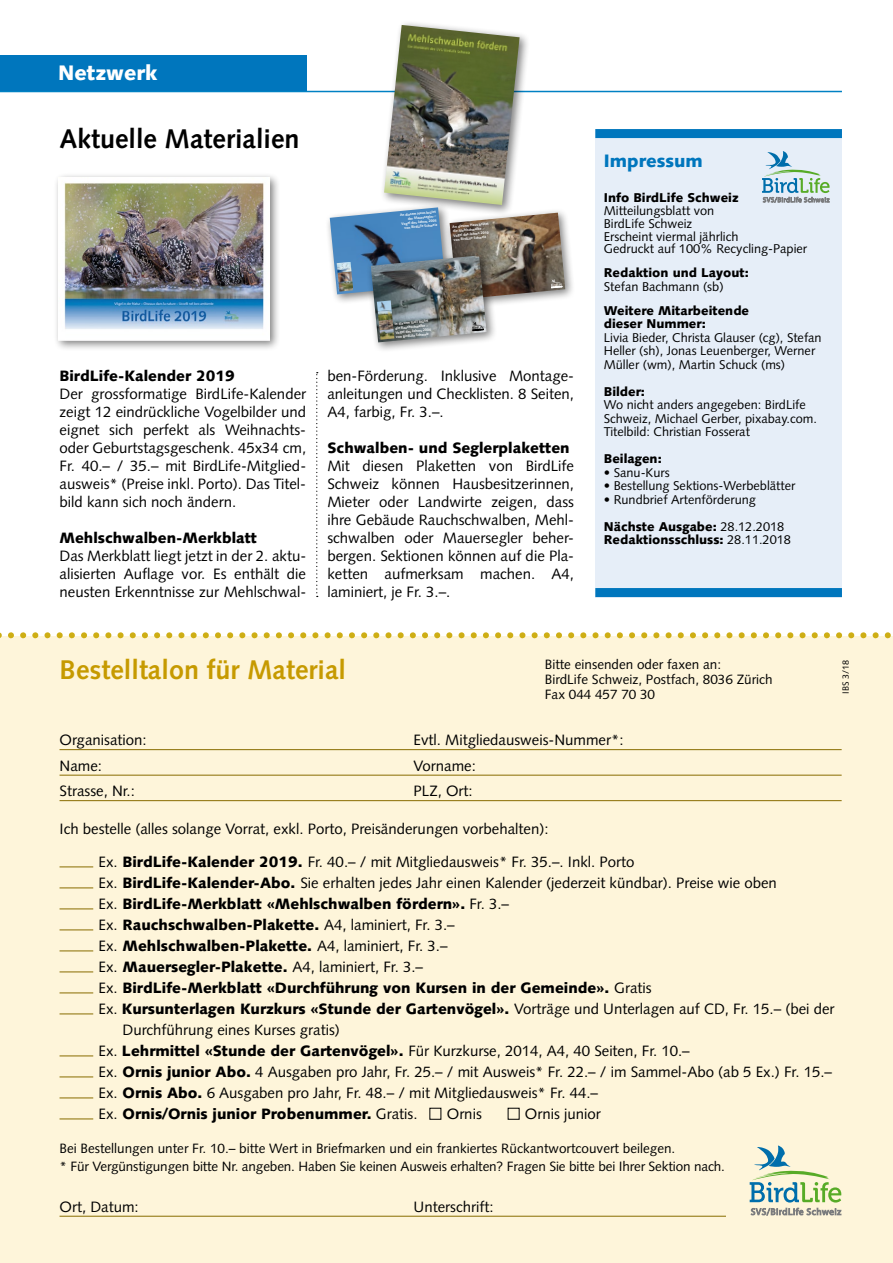
<style>
.page{position:relative;width:893px;height:1263px;background:#fff}
.page>*{position:absolute;margin:0;border:0;box-sizing:border-box;transform-origin:0 0}
.t1{font:700 27px "Syntax LT";color:#c69a00}
.t2{font:700 27px "Syntax LT";color:#000}
.t3{font:900 21px "Syntax LT";color:#fff}
.t4{font:900 18px "Syntax LT";color:#0076bd}
.t5{font:15px/18px "Syntax LT";color:#000}
.t6{font:900 15px "Syntax LT";color:#000}
.t7{font:13.5px/15px "Syntax LT";color:#000}
.t8{font:12.75px/13.5px "Syntax LT";color:#000}
.t9{font:900 12.75px/13.5px "Syntax LT";color:#000}
.t10{font:9px "Syntax LT";color:#000}
.t11{font:700 3.6px/4.3px "Syntax LT";color:#fff}
.s1{font-weight:900}
.s2{font-weight:400}
</style>
<div class="page">
<div style="left:0;top:636px;width:893px;height:627px;background:#fef5da"></div>
<svg style="left:316px;top:372px;width:2px;height:225px"></svg>
<div style="left:595px;top:129px;width:247px;height:468px;background:#e6eef8"></div>
<hr style="left:60px;top:749px;width:782px;height:1px;background:#886c00">
<hr style="left:60px;top:775px;width:782px;height:1px;background:#886c00">
<hr style="left:60px;top:800px;width:782px;height:1px;background:#886c00">
<hr style="left:60px;top:867px;width:33px;height:1px;background:#886c00">
<hr style="left:60px;top:888px;width:33px;height:1px;background:#886c00">
<hr style="left:60px;top:909px;width:33px;height:1px;background:#886c00">
<hr style="left:60px;top:930px;width:33px;height:1px;background:#886c00">
<hr style="left:60px;top:951px;width:33px;height:1px;background:#886c00">
<hr style="left:60px;top:972px;width:33px;height:1px;background:#886c00">
<hr style="left:60px;top:993px;width:33px;height:1px;background:#886c00">
<hr style="left:60px;top:1014px;width:33px;height:1px;background:#886c00">
<hr style="left:60px;top:1056px;width:33px;height:1px;background:#886c00">
<hr style="left:60px;top:1077px;width:33px;height:1px;background:#886c00">
<hr style="left:60px;top:1098px;width:33px;height:1px;background:#886c00">
<hr style="left:60px;top:1119px;width:33px;height:1px;background:#886c00">
<hr style="left:60px;top:1216px;width:782px;height:1px;background:#886c00">
<svg style="left:762px;top:151px;width:68px;height:52px"></svg>
<div style="left:595px;top:129px;width:247px;height:9px;background:#0076bd"></div>
<div style="left:595px;top:588px;width:247px;height:9px;background:#0076bd"></div>
<hr style="left:0;top:91px;width:842px;height:1px;background:#0081c3">
<div style="left:0;top:55px;width:306px;height:36px;background:#0076bd"></div>
<div style="left:429px;top:1108px;width:12px;height:12px;border:1px solid #000"></div>
<div style="left:508px;top:1108px;width:11px;height:12px;border:1px solid #000"></div>
<div style="left:379px;top:20px;width:151px;height:196px;background:#000;opacity:.5"></div>
<img style="left:384px;top:25px;width:136px;height:180px">
<div style="left:53px;top:172px;width:228px;height:180px;background:#000;opacity:.5"></div>
<img style="left:58px;top:178px;width:212px;height:162px">
<div style="left:726px;top:1193px;width:122px;height:34px;background:#fef5da"></div>
<svg style="left:0;top:632px;width:891px;height:6px"></svg>
<svg style="left:750px;top:1145px;width:91px;height:71px"></svg>
<div style="left:325px;top:203px;width:131px;height:102px;background:#000;opacity:.5"></div>
<img style="left:330px;top:207px;width:115px;height:87px">
<img style="left:338px;top:271px;width:15px;height:21px">
<img style="left:337px;top:262px;width:14px;height:11px">
<div style="left:445px;top:208px;width:131px;height:103px;background:#000;opacity:.5"></div>
<img style="left:450px;top:213px;width:115px;height:87px">
<svg style="left:551px;top:279px;width:12px;height:9px"></svg>
<div style="left:366px;top:251px;width:131px;height:102px;background:#000;opacity:.5"></div>
<img style="left:371px;top:255px;width:115px;height:87px">
<img style="left:379px;top:319px;width:15px;height:21px">
<img style="left:377px;top:300px;width:16px;height:21px">
<svg style="left:472px;top:322px;width:12px;height:9px"></svg>
<h2 class="t3" style="left:58px;top:60px;width:101px">Netzwerk</h2>
<h1 class="t2" style="left:60px;top:123px;width:242px">Aktuelle Materialien</h1>
<p class="t11" style="left:400px;top:213px;width:38px;text-align:right;rotate:-6deg">An diesem Haus brütet der Mauersegler –<br>Vogel des Jahres 2005 von BirdLife Schweiz</p>
<p class="t11" style="left:452px;top:225px;width:38px;rotate:-6deg">An diesem Haus brütet die Mehlschwalbe –<br>Vogel des Jahres 2010 von BirdLife Schweiz</p>
<p class="t6" style="left:60px;top:367px;width:177px">BirdLife-Kalender 2019</p>
<p class="t5" style="left:60px;top:385px;width:248px">Der grossformatige BirdLife-Kalender zeigt 12 eindrückliche Vogelbilder und eignet sich perfekt als Weihnachts&shy;oder Geburtstagsgeschenk. 45x34 cm, Fr. 40.– / 35.– mit BirdLife-Mitglied&shy;ausweis* (Preise inkl. Porto). Das Titel&shy;bild kann sich noch ändern.</p>
<p class="t6" style="left:60px;top:529px;width:199px">Mehlschwalben-Merkblatt</p>
<p class="t5" style="left:60px;top:547px;width:248px;text-align:justify">Das Merkblatt liegt jetzt in der 2. aktu&shy;alisierten Auflage vor. Es enthält die neusten Erkenntnisse zur Mehlschwal-</p>
<p class="t11" style="left:395px;top:322px;width:37px;rotate:-5deg">In diesem Stall brütet die Rauchschwalbe –<br>Vogel des Jahres 2004 von BirdLife Schweiz</p>
<p class="t5" style="left:327px;top:367px;width:248px">ben-Förderung. Inklusive Montage&shy;anleitungen und Checklisten. 8 Seiten,<br>A4, farbig, Fr. 3.–.</p>
<p class="t6" style="left:327px;top:439px;width:244px">Schwalben- und Seglerplaketten</p>
<p class="t5" style="left:327px;top:457px;width:248px;text-align:justify">Mit diesen Plaketten von BirdLife Schweiz können Hausbesitzerinnen, Mieter oder Landwirte zeigen, dass ihre Gebäude Rauchschwalben, Mehl&shy;schwalben oder Mauersegler beher&shy;bergen. Sektionen können auf die Pla&shy;ketten aufmerksam machen. A4, laminiert, je Fr. 3.–.</p>
<p class="t4" style="left:604px;top:150px;width:100px">Impressum</p>
<p class="t9" style="left:604px;top:191px;width:136px">Info BirdLife Schweiz</p>
<p class="t8" style="left:604px;top:204px;width:205px;line-height:12.8px">Mitteilungsblatt von<br>BirdLife Schweiz<br>Erscheint viermal jährlich<br>Gedruckt auf 100% Recycling-Papier</p>
<p class="t9" style="left:604px;top:266px;width:147px">Redaktion und Layout:</p>
<p class="t8" style="left:604px;top:280px;width:121px">Stefan Bachmann (sb)</p>
<p class="t9" style="left:604px;top:304px;width:147px">Weitere Mitarbeitende dieser Nummer:</p>
<p class="t8" style="left:604px;top:331px;width:219px">Livia Bieder, Christa Glauser (cg), Stefan<br>Heller (sh), Jonas Leuenberger, Werner<br>Müller (wm), Martin Schuck (ms)</p>
<p class="t9" style="left:604px;top:385px;width:43px">Bilder:</p>
<p class="t8" style="left:604px;top:398px;width:215px">Wo nicht anders angegeben: BirdLife<br>Schweiz, Michael Gerber, pixabay.com.<br>Titelbild: Christian Fosserat</p>
<p class="t9" style="left:604px;top:452px;width:59px">Beilagen:</p>
<p class="t8" style="left:604px;top:466px;width:67px">• Sanu-Kurs</p>
<p class="t8" style="left:604px;top:479px;width:193px">• Bestellung Sektions-Werbeblätter</p>
<p class="t8" style="left:604px;top:486px;width:182px;line-height:27px">• Rundbrief Artenförderung<br><span class="s1">Nächste Ausgabe:</span> 28.12.2018</p>
<p class="t9" style="left:604px;top:533px;width:189px">Redaktionsschluss: <span class="s2">28.11.2018</span></p>
<h1 class="t1" style="left:60px;top:654px;width:288px">Bestelltalon für Material</h1>
<p class="t7" style="left:545px;top:657px;width:229px">Bitte einsenden oder faxen an:<br>BirdLife Schweiz, Postfach, 8036 Zürich<br>Fax 044 457 70 30</p>
<p class="t10" style="left:840px;top:693px;width:35px;rotate:-90deg">IBS 3/18</p>
<p class="t5" style="left:60px;top:731px;width:89px">Organisation:</p>
<p class="t5" style="left:414px;top:731px;width:212px">Evtl. Mitgliedausweis-Nummer*:</p>
<p class="t5" style="left:60px;top:756px;width:44px">Name:</p>
<p class="t5" style="left:414px;top:756px;width:64px">Vorname:</p>
<p class="t5" style="left:60px;top:782px;width:77px">Strasse, Nr.:</p>
<p class="t5" style="left:414px;top:782px;width:61px">PLZ, Ort:</p>
<p class="t5" style="left:60px;top:819px;width:490px">Ich bestelle (alles solange Vorrat, exkl. Porto, Preisänderungen vorbehalten):</p>
<p class="t5" style="left:99px;top:852px;width:537px">Ex. <span class="s1">BirdLife-Kalender 2019.</span> Fr. 40.– / mit Mitgliedausweis* Fr. 35.–. Inkl. Porto</p>
<p class="t5" style="left:99px;top:873px;width:680px">Ex. <span class="s1">BirdLife-Kalender-Abo.</span> Sie erhalten jedes Jahr einen Kalender (jederzeit kündbar). Preise wie oben</p>
<p class="t6" style="left:99px;top:894px;width:412px"><span class="s2">Ex.</span> BirdLife-Merkblatt «Mehlschwalben fördern». <span class="s2">Fr. 3.–</span></p>
<p class="t6" style="left:99px;top:915px;width:358px"><span class="s2">Ex.</span> Rauchschwalben-Plakette. <span class="s2">A4, laminiert, Fr. 3.–</span></p>
<p class="t6" style="left:99px;top:936px;width:350px"><span class="s2">Ex.</span> Mehlschwalben-Plakette. <span class="s2">A4, laminiert, Fr. 3.–</span></p>
<p class="t5" style="left:99px;top:957px;width:326px">Ex. <span class="s1">Mauersegler-Plakette.</span> A4, laminiert, Fr. 3.–</p>
<p class="t6" style="left:99px;top:978px;width:555px"><span class="s2">Ex.</span> BirdLife-Merkblatt «Durchführung von Kursen in der Gemeinde». <span class="s2">Gratis</span></p>
<p class="t6" style="left:99px;top:999px;width:737px"><span class="s2">Ex.</span> Kursunterlagen Kurzkurs «Stunde der Gartenvögel». <span class="s2">Vorträge und Unterlagen auf CD, Fr. 15.– (bei der</span></p>
<p class="t5" style="left:123px;top:1020px;width:219px">Durchführung eines Kurses gratis)</p>
<p class="t5" style="left:99px;top:1041px;width:593px">Ex. <span class="s1">Lehrmittel «Stunde der Gartenvögel».</span> Für Kurzkurse, 2014, A4, 40 Seiten, Fr. 10.–</p>
<p class="t5" style="left:99px;top:1062px;width:735px">Ex. <span class="s1">Ornis junior Abo.</span> 4 Ausgaben pro Jahr, Fr. 25.– / mit Ausweis* Fr. 22.– / im Sammel-Abo (ab 5 Ex.) Fr. 15.–</p>
<p class="t5" style="left:99px;top:1083px;width:501px">Ex. <span class="s1">Ornis Abo.</span> 6 Ausgaben pro Jahr, Fr. 48.– / mit Mitgliedausweis* Fr. 44.–</p>
<p class="t6" style="left:99px;top:1104px;width:321px"><span class="s2">Ex.</span> Ornis/Ornis junior Probenummer. <span class="s2">Gratis.</span></p>
<p class="t5" style="left:447px;top:1104px;width:37px">Ornis</p>
<p class="t5" style="left:525px;top:1104px;width:77px">Ornis junior</p>
<p class="t7" style="left:60px;top:1139px;width:667px;line-height:18px">Bei Bestellungen unter Fr. 10.– bitte Wert in Briefmarken und ein frankiertes Rückantwortcouvert beilegen.<br>* Für Vergünstigungen bitte Nr. angeben. Haben Sie keinen Ausweis erhalten? Fragen Sie bitte bei Ihrer Sektion nach.</p>
<p class="t5" style="left:60px;top:1197px;width:81px">Ort, Datum:</p>
<p class="t5" style="left:414px;top:1197px;width:81px">Unterschrift:</p>
</div>
